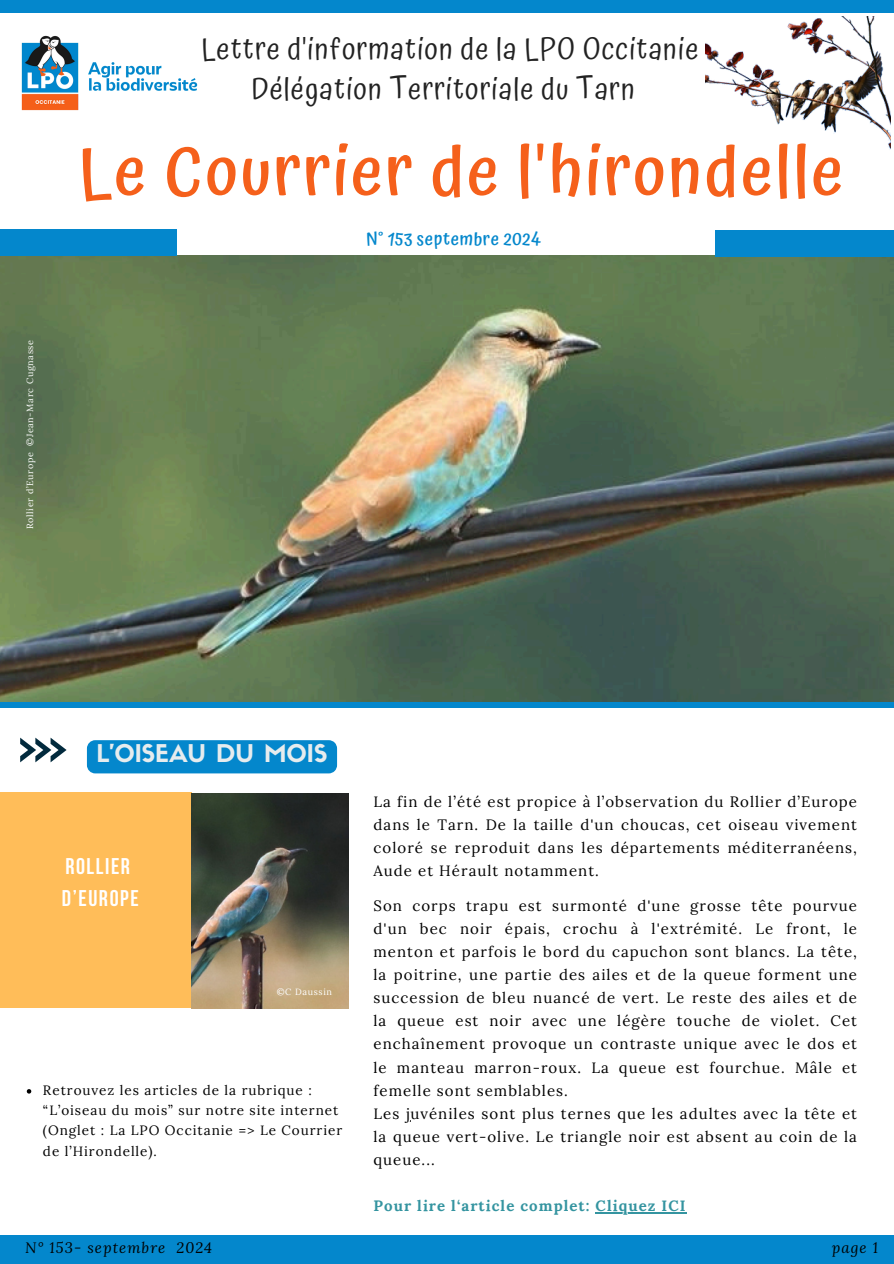
<style>
.page{position:relative;width:894px;height:1264px;background:#fff}
.page>*{position:absolute;margin:0;border:0;box-sizing:border-box;transform-origin:0 0}
.t1{font:500 69px "Atma";letter-spacing:.035em;color:#f5601b}
.t2{font:30px/39.3px "Atma";letter-spacing:.035em;color:#222;text-align:center}
.t3{font:24px "Sifonn Basic";color:#e6ecee}
.t4{font:700 22.65px/31.5px "Bebas Neue";letter-spacing:.07em;color:#fff}
.t5{font:500 18px "Atma";letter-spacing:.035em;color:#0487cc}
.t6{font:15px/23.1px "Lora";letter-spacing:.07em;color:#000;text-align:justify}
.t7{font:700 15px "Lora";letter-spacing:.07em;color:#3494a0}
.t8{font:italic 15px "Lora";letter-spacing:.07em;color:#000}
.t9{font:13.5px/20.2px "Lora";letter-spacing:.07em;color:#000}
.t10{font:9px "Lora";letter-spacing:.07em;color:#fff}
</style>
<div class="page">
<div style="left:0;top:792px;width:191px;height:215px;background:#ffbd59"></div>
<svg style="left:20px;top:737px;width:46px;height:25px"></svg>
<div style="left:0;top:0;width:893px;height:12px;background:#0487cc"></div>
<img style="left:21px;top:35px;width:177px;height:76px">
<div style="left:0;top:1234px;width:893px;height:29px;background:#0487cc"></div>
<img style="left:705px;top:16px;width:185px;height:134px">
<img style="left:0;top:255px;width:893px;height:447px">
<div style="left:0;top:702px;width:893px;height:5px;background:#0487cc"></div>
<div style="left:714px;top:231px;width:179px;height:26px;background:#0487cc"></div>
<div style="left:0;top:229px;width:177px;height:26px;background:#0487cc"></div>
<img style="left:191px;top:793px;width:157px;height:215px">
<div style="left:87px;top:740px;width:250px;height:33px;background:#0487cc"></div>
<hr style="left:595px;top:1212px;width:91px;height:1px;background:#3494a0">
<svg style="left:27px;top:1089px;width:4px;height:4px"></svg>
<p class="t2" style="left:201px;top:29px;width:498px">Lettre d'information de la LPO Occitanie<br>Délégation Territoriale du Tarn</p>
<h3 class="t1" style="left:78px;top:130px;width:766px">Le Courrier de l'hirondelle</h3>
<p class="t10" style="left:24px;top:529px;width:190px;rotate:-90deg">Rollier d’Europe ©Jean-Marc Cugnasse</p>
<h5 class="t5" style="left:366px;top:229px;width:176px">N° 153 septembre 2024</h5>
<p class="t3" style="left:96px;top:743px;width:232px">L’OISEAU DU MOIS</p>
<h4 class="t4" style="left:62px;top:853px;width:78px">ROLLIER<br>D’EUROPE</h4>
<p class="t10" style="left:276px;top:985px;width:57px">©C Daussin</p>
<p class="t9" style="left:43px;top:1079px;width:301px">Retrouvez les articles de la rubrique : “L’oiseau du mois” sur notre site internet (Onglet : La LPO Occitanie =&gt; Le Courrier de l’Hirondelle).</p>
<p class="t6" style="left:373px;top:789px;width:485px">La fin de l’été est propice à l’observation du Rollier d’Europe dans le Tarn. De la taille d'un choucas, cet oiseau vivement coloré se reproduit dans les départements méditerranéens, Aude et Hérault notamment.</p>
<p class="t6" style="left:373px;top:893px;width:485px">Son corps trapu est surmonté d'une grosse tête pourvue d'un bec noir épais, crochu à l'extrémité. Le front, le menton et parfois le bord du capuchon sont blancs. La tête, la poitrine, une partie des ailes et de la queue forment une succession de bleu nuancé de vert. Le reste des ailes et de la queue est noir avec une légère touche de violet. Cet enchaînement provoque un contraste unique avec le dos et le manteau marron-roux. La queue est fourchue. Mâle et femelle sont semblables.</p>
<h6 class="t6" style="left:373px;top:1101px;width:485px">Les juvéniles sont plus ternes que les adultes avec la tête et</h6>
<p class="t6" style="left:373px;top:1124px;width:485px">la queue vert-olive. Le triangle noir est absent au coin de la queue...</p>
<p class="t7" style="left:373px;top:1196px;width:313px">Pour lire l‘article complet: Cliquez ICI</p>
<p class="t8" style="left:25px;top:1237px;width:188px">N° 153- septembre 2024</p>
<p class="t8" style="left:831px;top:1237px;width:48px">page 1</p>
</div>
